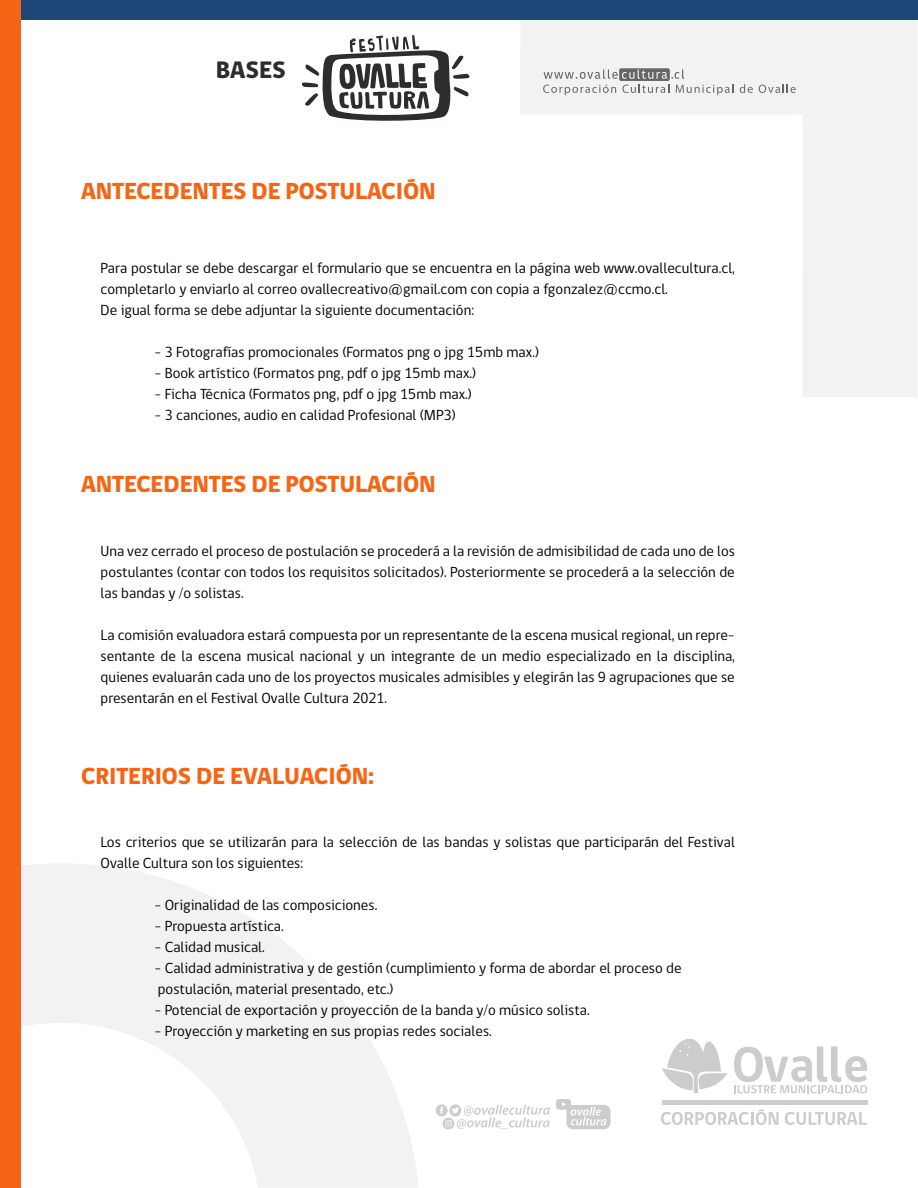
<style>
.page{position:relative;width:918px;height:1188px;background:#fff}
.page>*{position:absolute;margin:0;border:0;box-sizing:border-box;transform-origin:0 0}
.t1{font:800 24.45px "gob CL";color:#2e2d2c}
.t2{font:800 23.85px "gob CL";letter-spacing:-.005em;color:#f46615}
.t3{font:15px/21px "gob CL";color:#000}
</style>
<div class="page">
<svg style="left:734px;top:1046px;width:133px;height:47px"></svg>
<svg style="left:662px;top:1038px;width:66px;height:55px"></svg>
<svg style="left:661px;top:1100px;width:206px;height:25px"></svg>
<svg style="left:521px;top:20px;width:396px;height:377px"></svg>
<svg style="left:21px;top:864px;width:397px;height:323px;fill:#f2f2f2"></svg>
<svg style="left:436px;top:1104px;width:114px;height:25px"></svg>
<svg style="left:556px;top:1099px;width:55px;height:30px"></svg>
<div style="left:0;top:0;width:918px;height:20px;background:#1e4777"></div>
<div style="left:0;top:0;width:21px;height:1188px;background:#f46615"></div>
<svg style="left:302px;top:35px;width:168px;height:86px"></svg>
<h1 class="t1" style="left:216px;top:53px;width:72px">BASES</h1>
<h2 class="t2" style="left:81px;top:175px;width:356px">ANTECEDENTES DE POSTULACIÓN</h2>
<p class="t3" style="left:101px;top:258px;width:636px">Para postular se debe descargar el formulario que se encuentra en la página web www.ovallecultura.cl, completarlo y enviarlo al correo ovallecreativo@gmail.com con copia a fgonzalez@ccmo.cl.<br>De igual forma se debe adjuntar la siguiente documentación:</p>
<p class="t3" style="left:155px;top:342px;width:386px">- 3 Fotografías promocionales (Formatos png o jpg 15mb max.)</p>
<p class="t3" style="left:155px;top:363px;width:323px">- Book artístico (Formatos png, pdf o jpg 15mb max.)</p>
<p class="t3" style="left:155px;top:384px;width:319px">- Ficha Técnica (Formatos png, pdf o jpg 15mb max.)</p>
<p class="t3" style="left:155px;top:405px;width:303px">- 3 canciones, audio en calidad Profesional (MP3)</p>
<h2 class="t2" style="left:81px;top:468px;width:356px">ANTECEDENTES DE POSTULACIÓN</h2>
<p class="t3" style="left:101px;top:541px;width:636px;text-align:justify">Una vez cerrado el proceso de postulación se procederá a la revisión de admisibilidad de cada uno de los postulantes (contar con todos los requisitos solicitados). Posteriormente se procederá a la selección de las bandas y /o solistas.</p>
<p class="t3" style="left:101px;top:625px;width:636px;text-align:justify">La comisión evaluadora estará compuesta por un representante de la escena musical regional, un repre&shy;sentante de la escena musical nacional y un integrante de un medio especializado en la disciplina, quienes evaluarán cada uno de los proyectos musicales admisibles y elegirán las 9 agrupaciones que se presentarán en el Festival Ovalle Cultura 2021.</p>
<h2 class="t2" style="left:81px;top:759px;width:295px">CRITERIOS DE EVALUACIÓN:</h2>
<p class="t3" style="left:101px;top:832px;width:636px">Los criterios que se utilizarán para la selección de las bandas y solistas que participarán del Festival<br>Ovalle Cultura son los siguientes:</p>
<p class="t3" style="left:155px;top:895px;width:224px">- Originalidad de las composiciones.</p>
<p class="t3" style="left:155px;top:916px;width:131px">- Propuesta artística.</p>
<p class="t3" style="left:155px;top:937px;width:112px">- Calidad musical.</p>
<p class="t3" style="left:155px;top:958px;width:529px">- Calidad administrativa y de gestión (cumplimiento y forma de abordar el proceso de postulación, material presentado, etc.)</p>
<p class="t3" style="left:155px;top:1000px;width:437px">- Potencial de exportación y proyección de la banda y/o músico solista.</p>
<p class="t3" style="left:155px;top:1021px;width:339px">- Proyección y marketing en sus propias redes sociales.</p>
</div>
